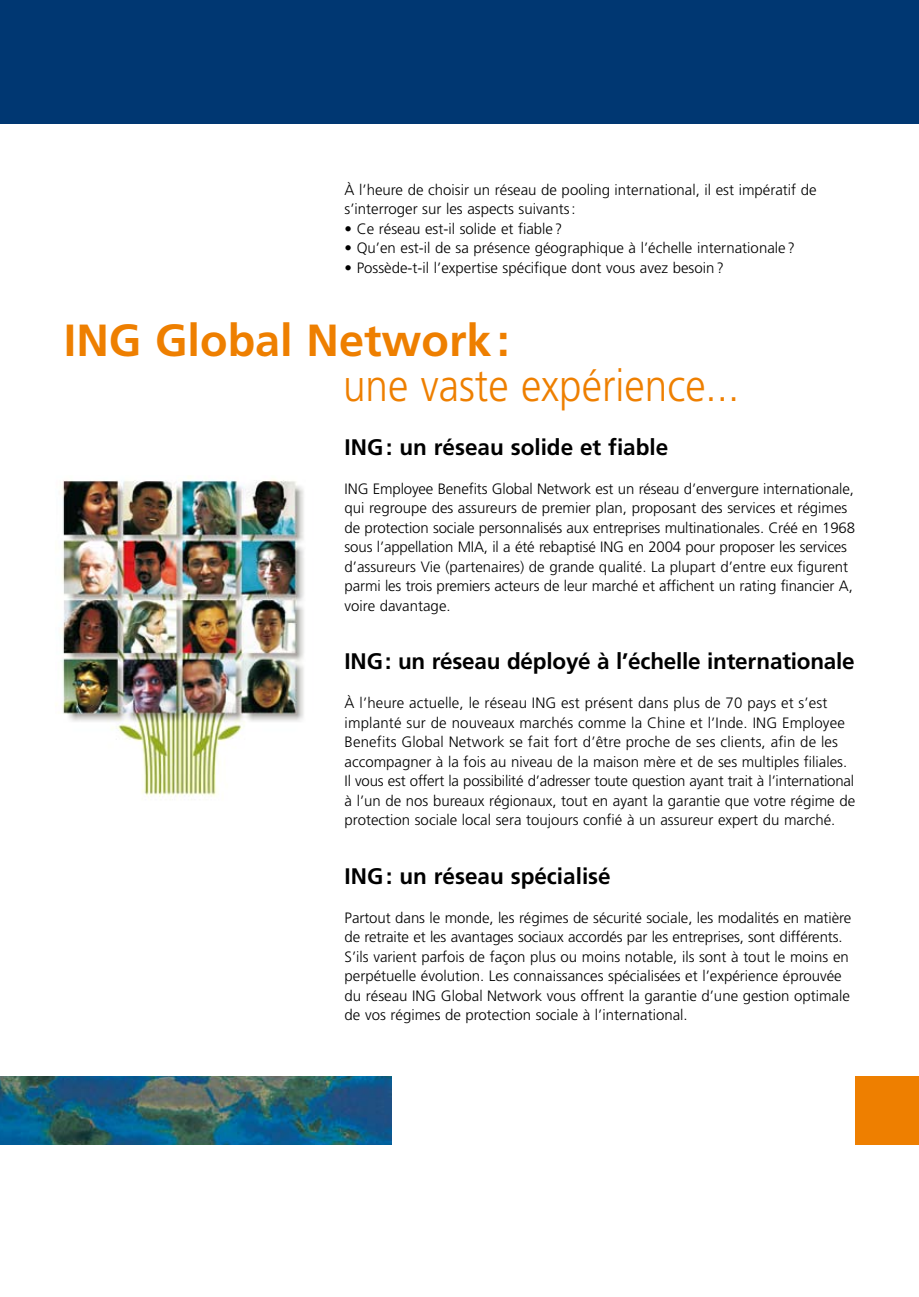
<style>
.page{position:relative;width:919px;height:1297px;background:#fff}
.page>*{position:absolute;margin:0;border:0;box-sizing:border-box;transform-origin:0 0}
.t1{font:300 45px "Frutiger";color:#ee7f00;scale:.9 1}
.t2{font:700 45px "Frutiger";color:#ee7f00}
.t3{font:700 22.5px "Frutiger";color:#000}
.t4{font:300 15px/19.5px "Frutiger";color:#000}
</style>
<div class="page">
<div style="left:0;top:0;width:918px;height:123px;background:#003772"></div>
<div style="left:855px;top:1076px;width:63px;height:68px;background:#ee7f00"></div>
<img style="left:56px;top:476px;width:248px;height:321px">
<img style="left:0;top:1076px;width:391px;height:68px">
<p class="t4" style="left:344px;top:180px;width:473px">À l’heure de choisir un réseau de pooling international, il est impératif de s’interroger sur les aspects suivants:</p>
<p class="t4" style="left:344px;top:219px;width:219px">• Ce réseau est-il solide et fiable?</p>
<p class="t4" style="left:344px;top:238px;width:452px">• Qu’en est-il de sa présence géographique à l’échelle internationale?</p>
<p class="t4" style="left:344px;top:258px;width:380px">• Possède-t-il l’expertise spécifique dont vous avez besoin?</p>
<h1 class="t2" style="left:64px;top:314px;width:447px">ING Global Network:</h1>
<h1 class="t1" style="left:343px;top:360px;width:442px">une vaste expérience...</h1>
<h2 class="t3" style="left:344px;top:434px;width:325px">ING: un réseau solide et fiable</h2>
<p class="t4" style="left:344px;top:479px;width:512px">ING Employee Benefits Global Network est un réseau d’envergure internationale, qui regroupe des assureurs de premier plan, proposant des services et régimes de protection sociale personnalisés aux entreprises multinationales. Créé en 1968 sous l’appellation MIA, il a été rebaptisé ING en 2004 pour proposer les services d’assureurs Vie (partenaires) de grande qualité. La plupart d’entre eux figurent parmi les trois premiers acteurs de leur marché et affichent un rating financier A, voire davantage.</p>
<h2 class="t3" style="left:344px;top:648px;width:511px">ING: un réseau déployé à l’échelle internationale</h2>
<p class="t4" style="left:344px;top:693px;width:512px">À l’heure actuelle, le réseau ING est présent dans plus de 70 pays et s’est implanté sur de nouveaux marchés comme la Chine et l’Inde. ING Employee Benefits Global Network se fait fort d’être proche de ses clients, afin de les accompagner à la fois au niveau de la maison mère et de ses multiples filiales.<br>Il vous est offert la possibilité d’adresser toute question ayant trait à l’international à l’un de nos bureaux régionaux, tout en ayant la garantie que votre régime de protection sociale local sera toujours confié à un assureur expert du marché.</p>
<h2 class="t3" style="left:344px;top:863px;width:267px">ING: un réseau spécialisé</h2>
<p class="t4" style="left:344px;top:908px;width:508px">Partout dans le monde, les régimes de sécurité sociale, les modalités en matière de retraite et les avantages sociaux accordés par les entreprises, sont différents.<br>S’ils varient parfois de façon plus ou moins notable, ils sont à tout le moins en perpétuelle évolution. Les connaissances spécialisées et l’expérience éprouvée du réseau ING Global Network vous offrent la garantie d’une gestion optimale de vos régimes de protection sociale à l’international.</p>
</div>
